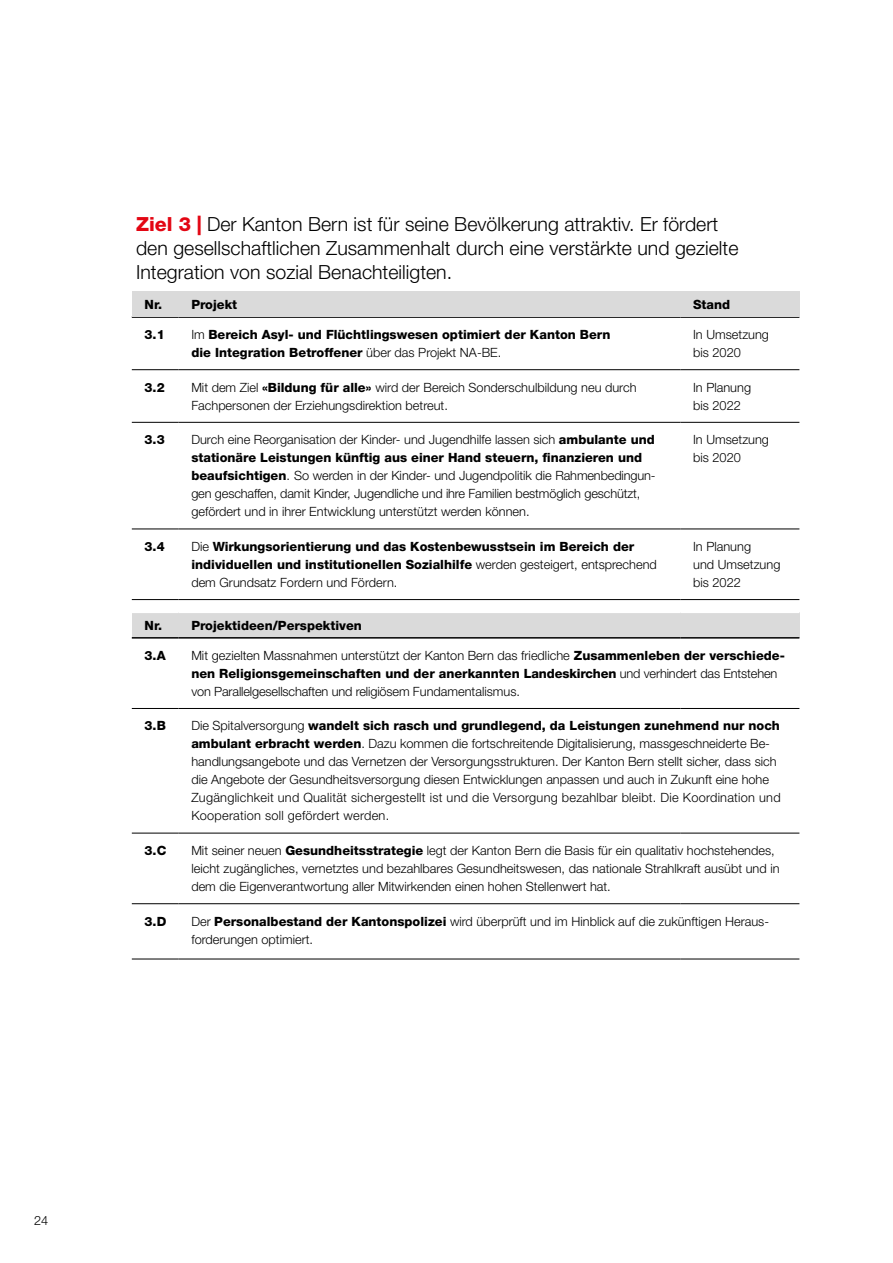
<style>
.page{position:relative;width:893px;height:1263px;background:#fff}
.page>*{position:absolute;margin:0;border:0;box-sizing:border-box;transform-origin:0 0}
.t1{font:300 19.5px/24px "Helvetica Neue LT Std";color:#000}
.t2{font:300 12.75px/18px "Helvetica Neue LT Std";color:#000}
.t3{font:800 12.75px/18px "Helvetica Neue LT Std";color:#000}
.s1{font-weight:800;color:#e30613}
.s2{font-weight:300}
.s3{font-weight:800}
</style>
<div class="page">
<hr style="left:132px;top:599px;width:47px;height:1px;background:#000">
<hr style="left:179px;top:599px;width:501px;height:1px;background:#000">
<hr style="left:680px;top:599px;width:119px;height:1px;background:#000">
<hr style="left:132px;top:529px;width:47px;height:1px;background:#000">
<hr style="left:179px;top:529px;width:501px;height:1px;background:#000">
<hr style="left:680px;top:529px;width:119px;height:1px;background:#000">
<hr style="left:132px;top:422px;width:47px;height:1px;background:#000">
<hr style="left:179px;top:422px;width:501px;height:1px;background:#000">
<hr style="left:680px;top:422px;width:119px;height:1px;background:#000">
<hr style="left:132px;top:369px;width:47px;height:1px;background:#000">
<hr style="left:179px;top:369px;width:501px;height:1px;background:#000">
<hr style="left:680px;top:369px;width:119px;height:1px;background:#000">
<hr style="left:132px;top:959px;width:47px;height:1px;background:#000">
<hr style="left:179px;top:959px;width:501px;height:1px;background:#000">
<hr style="left:680px;top:959px;width:119px;height:1px;background:#000">
<hr style="left:132px;top:903px;width:47px;height:1px;background:#000">
<hr style="left:179px;top:903px;width:501px;height:1px;background:#000">
<hr style="left:680px;top:903px;width:119px;height:1px;background:#000">
<hr style="left:132px;top:833px;width:47px;height:1px;background:#000">
<hr style="left:179px;top:833px;width:501px;height:1px;background:#000">
<hr style="left:680px;top:833px;width:119px;height:1px;background:#000">
<hr style="left:132px;top:708px;width:47px;height:1px;background:#000">
<hr style="left:179px;top:708px;width:501px;height:1px;background:#000">
<hr style="left:680px;top:708px;width:119px;height:1px;background:#000">
<hr style="left:132px;top:316px;width:47px;height:2px;background:#000">
<hr style="left:179px;top:316px;width:501px;height:2px;background:#000">
<hr style="left:680px;top:316px;width:119px;height:2px;background:#000">
<div style="left:680px;top:292px;width:119px;height:25px;background:#dadada"></div>
<div style="left:179px;top:292px;width:501px;height:25px;background:#dadada"></div>
<div style="left:132px;top:292px;width:47px;height:25px;background:#dadada"></div>
<div style="left:132px;top:612px;width:47px;height:26px;background:#dadada"></div>
<div style="left:179px;top:612px;width:620px;height:26px;background:#dadada"></div>
<hr style="left:132px;top:637px;width:47px;height:2px;background:#000">
<hr style="left:179px;top:637px;width:501px;height:2px;background:#000">
<hr style="left:680px;top:637px;width:119px;height:2px;background:#000">
<hr style="left:132px;top:612px;width:47px;height:1px;background:#fff">
<hr style="left:179px;top:612px;width:501px;height:1px;background:#fff">
<hr style="left:680px;top:612px;width:119px;height:1px;background:#fff">
<h3 class="t1" style="left:136px;top:211px;width:604px"><span class="s1">Ziel 3 |</span> Der Kanton Bern ist für seine Bevölkerung attraktiv. Er fördert den gesellschaftlichen Zusammenhalt durch eine verstärkte und gezielte<br>Integration von sozial Benachteiligten.</h3>
<p class="t3" style="left:145px;top:295px;width:19px">Nr.</p>
<p class="t3" style="left:191px;top:295px;width:47px">Projekt</p>
<p class="t3" style="left:693px;top:295px;width:39px">Stand</p>
<p class="t3" style="left:145px;top:325px;width:22px">3.1</p>
<p class="t3" style="left:191px;top:325px;width:421px"><span class="s2">Im</span> Bereich Asyl- und Flüchtlingswesen optimiert der Kanton Bern die Integration Betroffener <span class="s2">über das Projekt NA-BE.</span></p>
<p class="t2" style="left:693px;top:325px;width:77px">In Umsetzung bis 2020</p>
<p class="t3" style="left:145px;top:378px;width:22px">3.2</p>
<p class="t2" style="left:191px;top:378px;width:447px">Mit dem Ziel <span class="s3">«Bildung für alle»</span> wird der Bereich Sonderschulbildung neu durch<br>Fachpersonen der Erziehungsdirektion betreut.</p>
<p class="t2" style="left:693px;top:378px;width:59px">In Planung bis 2022</p>
<p class="t3" style="left:145px;top:431px;width:22px">3.3</p>
<p class="t2" style="left:191px;top:430px;width:466px">Durch eine Reorganisation der Kinder- und Jugendhilfe lassen sich <span class="s3">ambulante und stationäre Leistungen künftig aus einer Hand steuern, fnanzieren und beaufsichtigen</span>. So werden in der Kinder- und Jugendpolitik die Rahmenbedingun&shy;gen geschaffen, damit Kinder, Jugendliche und ihre Familien bestmöglich geschützt, gefördert und in ihrer Entwicklung unterstützt werden können.</p>
<p class="t2" style="left:693px;top:430px;width:77px">In Umsetzung bis 2020</p>
<p class="t3" style="left:145px;top:537px;width:22px">3.4</p>
<p class="t3" style="left:191px;top:537px;width:467px"><span class="s2">Die</span> Wirkungsorientierung und das Kostenbewusstsein im Bereich der individuellen und institutionellen Sozialhilfe <span class="s2">werden gesteigert, entsprechend dem Grundsatz Fordern und Fördern.</span></p>
<p class="t2" style="left:693px;top:537px;width:89px">In Planung<br>und Umsetzung bis 2022</p>
<p class="t3" style="left:145px;top:616px;width:19px">Nr.</p>
<p class="t3" style="left:191px;top:616px;width:172px">Projektideen/Perspektiven</p>
<p class="t3" style="left:145px;top:646px;width:23px">3.A</p>
<p class="t2" style="left:191px;top:646px;width:595px">Mit gezielten Massnahmen unterstützt der Kanton Bern das friedliche <span class="s3">Zusammenleben der verschiede&shy;nen Religionsgemeinschaften und der anerkannten Landeskirchen</span> und verhindert das Entstehen von Parallelgesellschaften und religiösem Fundamentalismus.</p>
<p class="t3" style="left:145px;top:717px;width:23px">3.B</p>
<p class="t2" style="left:191px;top:716px;width:591px">Die Spitalversorgung <span class="s3">wandelt sich rasch und grundlegend, da Leistungen zunehmend nur noch ambulant erbracht werden</span>. Dazu kommen die fortschreitende Digitalisierung, massgeschneiderte Be&shy;handlungsangebote und das Vernetzen der Versorgungsstrukturen. Der Kanton Bern stellt sicher, dass sich die Angebote der Gesundheitsversorgung diesen Entwicklungen anpassen und auch in Zukunft eine hohe Zugänglichkeit und Qualität sichergestellt ist und die Versorgung bezahlbar bleibt. Die Koordination und Kooperation soll gefördert werden.</p>
<p class="t3" style="left:145px;top:841px;width:23px">3.C</p>
<p class="t2" style="left:191px;top:841px;width:590px">Mit seiner neuen <span class="s3">Gesundheitsstrategie</span> legt der Kanton Bern die Basis für ein qualitativ hochstehendes, leicht zugängliches, vernetztes und bezahlbares Gesundheitswesen, das nationale Strahlkraft ausübt und in dem die Eigenverantwortung aller Mitwirkenden einen hohen Stellenwert hat.</p>
<p class="t3" style="left:145px;top:912px;width:23px">3.D</p>
<p class="t2" style="left:191px;top:912px;width:579px">Der <span class="s3">Personalbestand der Kantonspolizei</span> wird überprüft und im Hinblick auf die zukünftigen Heraus&shy;forderungen optimiert.</p>
<p class="t2" style="left:34px;top:1211px;width:16px">24</p>
</div>
